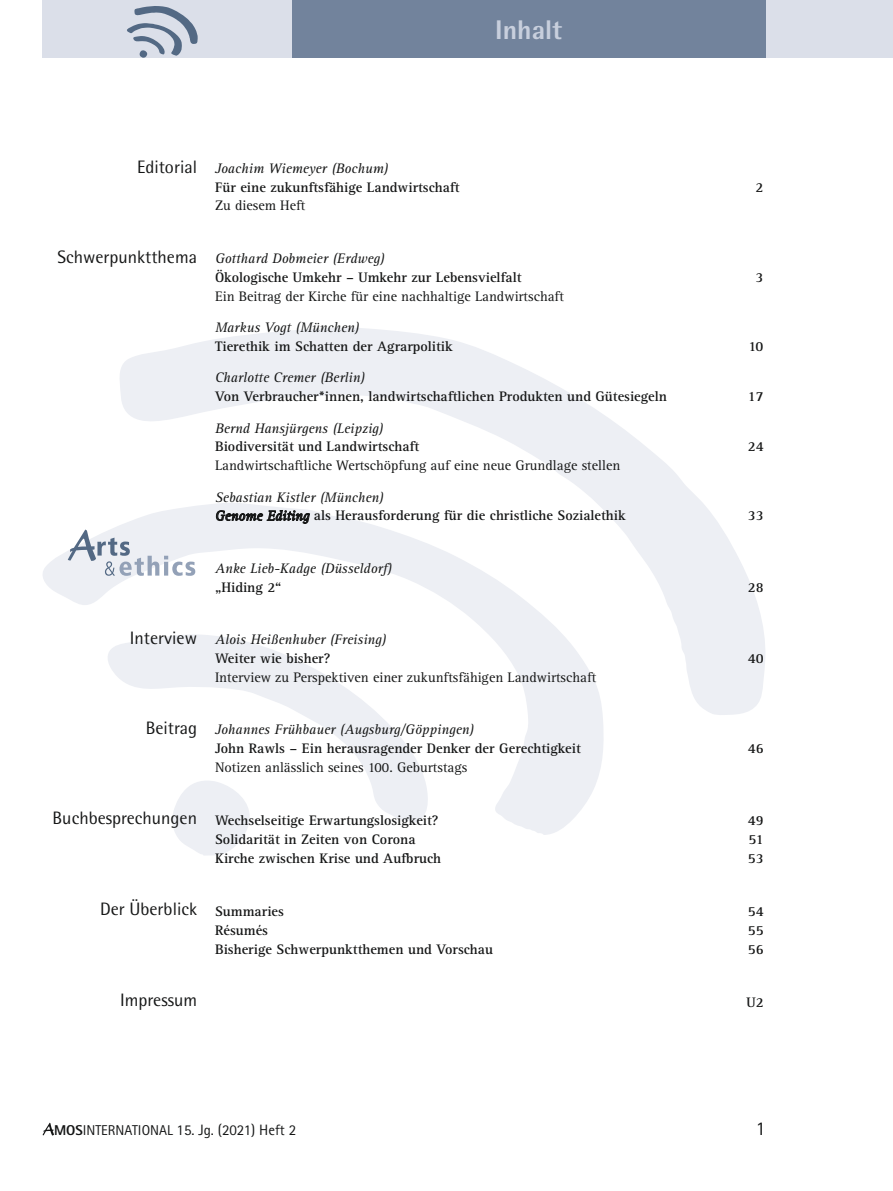
<style>
.page{position:relative;width:893px;height:1191px;background:#fff}
.page>*{position:absolute;margin:0;border:0;box-sizing:border-box;transform-origin:0 0}
.t1{font:800 27px "Rotis Semi Sans";color:#c8cfdd}
.t2{font:19.5px "Rotis Sans Serif";color:#151616}
.rubriken{font:18px "Rotis Semi Sans";color:#151616}
.t3{font:15px "Rotis Sans Serif";color:#151616}
.beitrag_headline{font:700 14.25px "Rotis Serif";color:#151616}
.autoren{font:italic 14.25px "Rotis Serif";color:#151616}
.bietrag_subheadline{font:14.25px "Rotis Serif";color:#151616}
.s1{font-weight:400;font-style:italic}
.s2{font-weight:800;font-size:14.25px}
.s3{font-size:14.25px}
</style>
<div class="page">
<div style="left:43px;top:0;width:850px;height:57px;background:#dbdfe9"></div>
<div style="left:292px;top:0;width:473px;height:57px;background:#72839c"></div>
<svg style="left:176px;top:835px;width:68px;height:21px"></svg>
<svg style="left:43px;top:526px;width:561px;height:309px"></svg>
<svg style="left:104px;top:633px;width:326px;height:190px"></svg>
<svg style="left:119px;top:328px;width:646px;height:387px"></svg>
<svg style="left:43px;top:1122px;width:11px;height:13px"></svg>
<svg style="left:68px;top:529px;width:127px;height:47px;background:#d6dbe4"></svg>
<svg style="left:126px;top:6px;width:72px;height:52px"></svg>
<h1 class="t1" style="left:495px;top:13px;width:69px">Inhalt</h1>
<p class="rubriken" style="left:137px;top:156px;width:61px">Editorial</p>
<p class="autoren" style="left:215px;top:160px;width:175px">Joachim Wiemeyer (Bochum)</p>
<p class="beitrag_headline" style="left:215px;top:179px;width:246px">Für eine zukunftsfähige Landwirtschaft</p>
<p class="beitrag_headline" style="left:756px;top:179px;width:9px">2</p>
<p class="bietrag_subheadline" style="left:215px;top:198px;width:92px">Zu diesem Heft</p>
<p class="rubriken" style="left:57px;top:246px;width:141px">Schwerpunktthema</p>
<p class="autoren" style="left:215px;top:250px;width:171px">Gotthard Dobmeier (Erdweg)</p>
<p class="beitrag_headline" style="left:215px;top:269px;width:308px">Ökologische Umkehr – Umkehr zur Lebensvielfalt</p>
<p class="beitrag_headline" style="left:756px;top:269px;width:9px">3</p>
<p class="bietrag_subheadline" style="left:215px;top:288px;width:350px">Ein Beitrag der Kirche für eine nachhaltige Landwirtschaft</p>
<p class="autoren" style="left:215px;top:319px;width:146px">Markus Vogt (München)</p>
<p class="beitrag_headline" style="left:215px;top:338px;width:239px">Tierethik im Schatten der Agrarpolitik</p>
<p class="beitrag_headline" style="left:748px;top:338px;width:17px">10</p>
<p class="autoren" style="left:215px;top:370px;width:151px">Charlotte Cremer (Berlin)</p>
<p class="beitrag_headline" style="left:215px;top:388px;width:453px">Von Verbraucher*innen, landwirtschaftlichen Produkten und Gütesiegeln</p>
<p class="beitrag_headline" style="left:748px;top:388px;width:17px">17</p>
<p class="autoren" style="left:215px;top:420px;width:170px">Bernd Hansjürgens (Leipzig)</p>
<p class="beitrag_headline" style="left:215px;top:438px;width:206px">Biodiversität und Landwirtschaft</p>
<p class="beitrag_headline" style="left:748px;top:438px;width:17px">24</p>
<p class="bietrag_subheadline" style="left:215px;top:457px;width:407px">Landwirtschaftliche Wertschöpfung auf eine neue Grundlage stellen</p>
<p class="autoren" style="left:215px;top:489px;width:170px">Sebastian Kistler (München)</p>
<p class="beitrag_headline" style="left:215px;top:507px;width:412px"><span class="s1">Genome Editing</span> als Herausforderung für die christliche Sozialethik</p>
<p class="beitrag_headline" style="left:748px;top:507px;width:17px">33</p>
<p class="autoren" style="left:215px;top:560px;width:178px">Anke Lieb-Kadge (Düsseldorf)</p>
<p class="beitrag_headline" style="left:215px;top:578px;width:68px">„Hiding 2“</p>
<p class="beitrag_headline" style="left:748px;top:578px;width:17px">28</p>
<p class="rubriken" style="left:130px;top:627px;width:69px">Interview</p>
<p class="autoren" style="left:215px;top:631px;width:173px">Alois Heißenhuber (Freising)</p>
<p class="beitrag_headline" style="left:215px;top:650px;width:117px">Weiter wie bisher?</p>
<p class="beitrag_headline" style="left:748px;top:650px;width:17px">40</p>
<p class="bietrag_subheadline" style="left:215px;top:669px;width:383px">Interview zu Perspektiven einer zukunftsfähigen Landwirtschaft</p>
<p class="rubriken" style="left:146px;top:717px;width:53px">Beitrag</p>
<p class="autoren" style="left:215px;top:721px;width:260px">Johannes Frühbauer (Augsburg/Göppingen)</p>
<p class="beitrag_headline" style="left:215px;top:740px;width:367px">John Rawls – Ein herausragender Denker der Gerechtigkeit</p>
<p class="beitrag_headline" style="left:748px;top:740px;width:17px">46</p>
<p class="bietrag_subheadline" style="left:215px;top:759px;width:254px">Notizen anlässlich seines 100. Geburtstags</p>
<p class="rubriken" style="left:53px;top:807px;width:146px">Buchbesprechungen</p>
<p class="beitrag_headline" style="left:215px;top:812px;width:225px">Wechselseitige Erwartungslosigkeit?</p>
<p class="beitrag_headline" style="left:748px;top:812px;width:17px">49</p>
<p class="beitrag_headline" style="left:215px;top:831px;width:202px">Solidarität in Zeiten von Corona</p>
<p class="beitrag_headline" style="left:748px;top:831px;width:17px">51</p>
<p class="beitrag_headline" style="left:215px;top:849px;width:228px">Kirche zwischen Krise und Aufbruch</p>
<p class="beitrag_headline" style="left:748px;top:849px;width:17px">53</p>
<p class="rubriken" style="left:100px;top:898px;width:98px">Der Überblick</p>
<p class="beitrag_headline" style="left:215px;top:903px;width:70px">Summaries</p>
<p class="beitrag_headline" style="left:748px;top:903px;width:17px">54</p>
<p class="beitrag_headline" style="left:215px;top:921px;width:55px">Résumés</p>
<p class="beitrag_headline" style="left:748px;top:921px;width:17px">55</p>
<p class="beitrag_headline" style="left:215px;top:940px;width:279px">Bisherige Schwerpunktthemen und Vorschau</p>
<p class="beitrag_headline" style="left:748px;top:940px;width:17px">56</p>
<p class="rubriken" style="left:120px;top:989px;width:78px">Impressum</p>
<p class="beitrag_headline" style="left:746px;top:993px;width:19px">U2</p>
<p class="t3" style="left:54px;top:1121px;width:244px"><span class="s2">MOS</span><span class="s3">INTERNATIONAL</span> 15. Jg. (2021) Heft 2</p>
<h2 class="t2" style="left:756px;top:1117px;width:11px">1</h2>
</div>
